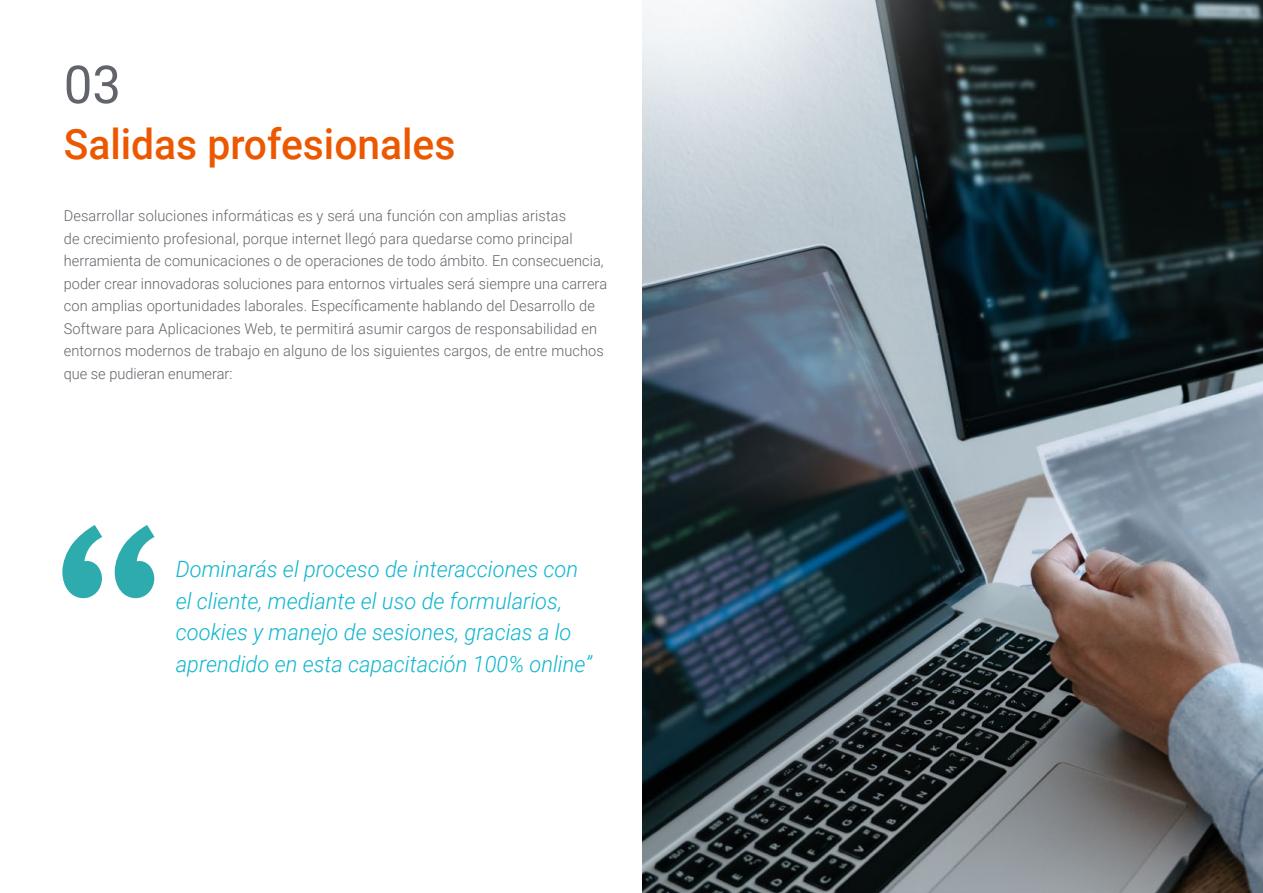
<style>
.page{position:relative;width:1263px;height:893px;background:#fff}
.page>*{position:absolute;margin:0;border:0;box-sizing:border-box;transform-origin:0 0}
.t1{font:52.5px "Roboto";color:#61646a}
.t2{font:500 42px "Roboto";color:#ec5800}
.t3{font:italic 300 22.5px/31.5px "Roboto";color:#0fb6cf}
.t4{font:300 15px/22.5px "Roboto";letter-spacing:.01em;color:#61646a}
</style>
<div class="page">
<svg style="left:62px;top:525px;width:93px;height:73px"></svg>
<img style="left:642px;top:0;width:621px;height:893px">
<h1 class="t1" style="left:64px;top:48px;width:59px">03</h1>
<h2 class="t2" style="left:64px;top:115px;width:393px">Salidas profesionales</h2>
<p class="t4" style="left:64px;top:204px;width:545px">Desarrollar soluciones informáticas es y será una función con amplias aristas<br>de crecimiento profesional, porque internet llegó para quedarse como principal herramienta de comunicaciones o de operaciones de todo ámbito. En consecuencia, poder crear innovadoras soluciones para entornos virtuales será siempre una carrera con amplias oportunidades laborales. Específicamente hablando del Desarrollo de Software para Aplicaciones Web, te permitirá asumir cargos de responsabilidad en entornos modernos de trabajo en alguno de los siguientes cargos, de entre muchos que se pudieran enumerar:</p>
<h3 class="t3" style="left:176px;top:553px;width:418px">Dominarás el proceso de interacciones con el cliente, mediante el uso de formularios, cookies y manejo de sesiones, gracias a lo aprendido en esta capacitación 100% online”</h3>
</div>
